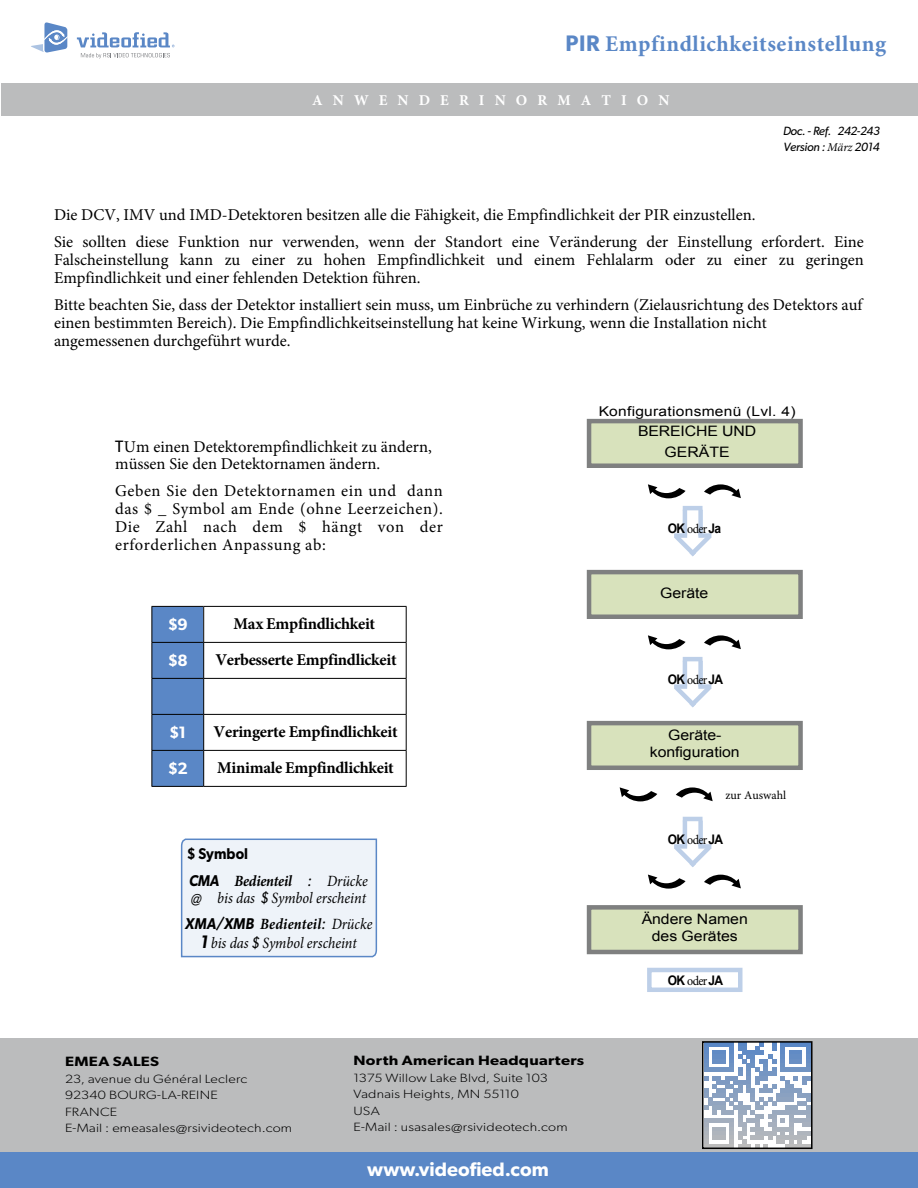
<style>
.page{position:relative;width:918px;height:1188px;background:#fff}
.page>*{position:absolute;margin:0;border:0;box-sizing:border-box;transform-origin:0 0}
.t1{font:700 22.5px "Minion Pro";letter-spacing:.025em;color:#5a87c6}
.t2{font:600 19.5px "Gibson";color:#fff}
.t3{font:16.5px/18px "Minion Pro";color:#000}
.t4{font:700 16.5px "Minion Pro";letter-spacing:-.015em;color:#000}
.t5{font:600 16.5px "Gibson";color:#fff}
.t6{font:italic 15.6px/17.7px "Minion Pro";color:#000;scale:.91 1}
.t7{font:600 15.6px "Gibson";letter-spacing:.005em;color:#000;scale:.91 1}
.t8{font:700 15px "Minion Pro";letter-spacing:.67em;color:#fff}
.t9{font:14.4px/17.2px "Arial";color:#000;text-align:center;scale:1.1 1}
.t10{font:600 13.5px "Gibson";letter-spacing:.015em;color:#000;scale:1.2 1}
.t11{font:13.5px "Arial";letter-spacing:.02em;color:#000;scale:1.15 1}
.t12{font:700 13.2px "Arial";letter-spacing:-.055em;color:#000;scale:.91 1}
.t13{font:300 12px/16.5px "Gibson";letter-spacing:.015em;color:#000;scale:1.2 1}
.t14{font:italic 12px/15.9px "Gibson";letter-spacing:-.015em;color:#000}
.t15{font:12px "Minion Pro";color:#000}
.s1{font-family:"Gibson";font-weight:600}
.s2{font-family:"Minion Pro"}
.s3{font-family:"Gibson"}
.s4{font-weight:700}
.s5{font-family:"Gibson";font-weight:600;font-size:18.15px}
.s6{font-family:"Minion Pro";font-weight:400}
</style>
<div class="page">
<div style="left:589px;top:723px;width:212px;height:45px;background:#d8e2bc"></div>
<div style="left:587px;top:721px;width:216px;height:49px;border:4px solid #7f8080"></div>
<div style="left:589px;top:572px;width:212px;height:45px;background:#d8e2bc"></div>
<div style="left:587px;top:570px;width:216px;height:49px;border:4px solid #7f8080"></div>
<div style="left:589px;top:421px;width:212px;height:45px;background:#d8e2bc"></div>
<div style="left:587px;top:419px;width:216px;height:49px;border:4px solid #7f8080"></div>
<svg style="left:648px;top:484px;width:38px;height:15px"></svg>
<svg style="left:704px;top:484px;width:37px;height:15px"></svg>
<hr style="left:683px;top:510px;width:4px;height:26px;background:#bdcfe8">
<div style="left:698px;top:510px;width:5px;height:26px;background:#bdcfe8"></div>
<svg style="left:674px;top:530px;width:38px;height:27px"></svg>
<hr style="left:683px;top:506px;width:20px;height:4px;background:#bdcfe8">
<svg style="left:648px;top:635px;width:38px;height:15px"></svg>
<svg style="left:704px;top:635px;width:37px;height:15px"></svg>
<hr style="left:683px;top:661px;width:4px;height:26px;background:#bdcfe8">
<div style="left:698px;top:661px;width:5px;height:26px;background:#bdcfe8"></div>
<svg style="left:674px;top:681px;width:38px;height:27px"></svg>
<hr style="left:683px;top:657px;width:20px;height:4px;background:#bdcfe8">
<div style="left:589px;top:907px;width:212px;height:45px;background:#d8e2bc"></div>
<div style="left:587px;top:905px;width:216px;height:49px;border:4px solid #7f8080"></div>
<hr style="left:683px;top:821px;width:4px;height:25px;background:#bdcfe8">
<div style="left:698px;top:821px;width:5px;height:25px;background:#bdcfe8"></div>
<hr style="left:683px;top:817px;width:20px;height:4px;background:#bdcfe8">
<svg style="left:619px;top:787px;width:39px;height:15px"></svg>
<svg style="left:675px;top:787px;width:38px;height:15px"></svg>
<svg style="left:648px;top:841px;width:93px;height:48px"></svg>
<svg style="left:647px;top:968px;width:95px;height:24px"></svg>
<div style="left:153px;top:607px;width:50px;height:179px;background:#5a87c6"></div>
<hr style="left:152px;top:714px;width:51px;height:1px;background:#000">
<hr style="left:152px;top:750px;width:51px;height:1px;background:#000">
<hr style="left:152px;top:786px;width:51px;height:1px;background:#000">
<hr style="left:203px;top:679px;width:1px;height:35px;background:#000">
<hr style="left:203px;top:714px;width:204px;height:1px;background:#000">
<hr style="left:203px;top:715px;width:1px;height:35px;background:#000">
<hr style="left:203px;top:750px;width:204px;height:1px;background:#000">
<hr style="left:203px;top:751px;width:1px;height:35px;background:#000">
<hr style="left:406px;top:679px;width:1px;height:35px;background:#000">
<hr style="left:406px;top:715px;width:1px;height:35px;background:#000">
<hr style="left:406px;top:751px;width:1px;height:35px;background:#000">
<hr style="left:152px;top:679px;width:1px;height:35px;background:#000">
<hr style="left:152px;top:715px;width:1px;height:35px;background:#000">
<hr style="left:152px;top:751px;width:1px;height:35px;background:#000">
<hr style="left:203px;top:786px;width:204px;height:1px;background:#000">
<hr style="left:152px;top:606px;width:51px;height:1px;background:#000">
<hr style="left:152px;top:607px;width:1px;height:35px;background:#000">
<hr style="left:152px;top:642px;width:51px;height:1px;background:#000">
<hr style="left:152px;top:643px;width:1px;height:35px;background:#000">
<hr style="left:152px;top:678px;width:51px;height:1px;background:#000">
<hr style="left:203px;top:606px;width:204px;height:1px;background:#000">
<hr style="left:203px;top:607px;width:1px;height:35px;background:#000">
<hr style="left:406px;top:607px;width:1px;height:35px;background:#000">
<hr style="left:203px;top:642px;width:204px;height:1px;background:#000">
<hr style="left:203px;top:643px;width:1px;height:35px;background:#000">
<hr style="left:406px;top:643px;width:1px;height:35px;background:#000">
<hr style="left:203px;top:678px;width:204px;height:1px;background:#000">
<div style="left:180px;top:838px;width:198px;height:120px;background:#eef3f9"></div>
<div style="left:0;top:1038px;width:918px;height:115px;background:#bbbcbd"></div>
<svg style="left:705px;top:1044px;width:105px;height:102px;background:#b9c7d9"></svg>
<div style="left:702px;top:1041px;width:111px;height:108px;border:2px solid #000"></div>
<div style="left:0;top:1153px;width:918px;height:35px;background:#5a87c6"></div>
<svg style="left:31px;top:22px;width:36px;height:31px"></svg>
<svg style="left:81px;top:53px;width:89px;height:5px"></svg>
<svg style="left:77px;top:32px;width:98px;height:15px"></svg>
<div style="left:1px;top:84px;width:917px;height:32px;background:#bbbcbd"></div>
<h1 class="t1" style="left:565px;top:28px;width:322px"><span class="s1">PIR</span> Empfindlichkeitseinstellung</h1>
<p class="t8" style="left:312px;top:90px;width:359px">ANWENDERINORMATION</p>
<p class="t14" style="left:783px;top:123px;width:98px">Doc. - Ref. 242-243<br>Version : <span class="s2">März</span> 2014</p>
<p class="t3" style="left:54px;top:202px;width:811px;line-height:27px">Die DCV, IMV und IMD-Detektoren besitzen alle die Fähigkeit, die Empfindlichkeit der PIR einzustellen.<br>Sie sollten diese Funktion nur verwenden, wenn der Standort eine Veränderung der Einstellung erfordert. Eine</p>
<p class="t3" style="left:54px;top:251px;width:811px">Falscheinstellung kann zu einer zu hohen Empfindlichkeit und einem Fehlalarm oder zu einer zu geringen<br>Empfindlichkeit und einer fehlenden Detektion führen.</p>
<p class="t3" style="left:54px;top:296px;width:810px">Bitte beachten Sie, dass der Detektor installiert sein muss, um Einbrüche zu verhindern (Zielausrichtung des Detektors auf einen bestimmten Bereich). Die Empfindlichkeitseinstellung hat keine Wirkung, wenn die Installation nicht angemessenen durchgeführt wurde.</p>
<p class="t3" style="left:115px;top:438px;width:318px;line-height:17.2px"><span class="s3">T</span>Um einen Detektorempfindlichkeit zu ändern, müssen Sie den Detektornamen ändern.</p>
<p class="t3" style="left:115px;top:482px;width:329px;text-align:justify">Geben Sie den Detektornamen ein und dann das $ _ Symbol am Ende (ohne Leerzeichen).<br>Die Zahl nach dem $ hängt von der erforderlichen Anpassung ab:</p>
<p class="t5" style="left:168px;top:615px;width:21px">$9</p>
<p class="t4" style="left:234px;top:612px;width:143px">Max Empfindlichkeit</p>
<p class="t5" style="left:168px;top:651px;width:21px">$8</p>
<p class="t4" style="left:215px;top:648px;width:183px">Verbesserte Empfindlickeit</p>
<p class="t5" style="left:169px;top:723px;width:19px">$1</p>
<p class="t4" style="left:214px;top:720px;width:185px">Veringerte Empfindlichkeit</p>
<p class="t5" style="left:168px;top:759px;width:21px">$2</p>
<p class="t4" style="left:217px;top:756px;width:178px">Minimale Empfindlichkeit</p>
<p class="t7" style="left:187px;top:844px;width:69px">$ Symbol</p>
<p class="t6" style="left:189px;top:872px;width:198px"><span class="s1">CMA</span> <span class="s4">Bedienteil</span> <span class="s3">:</span> Drücke <span class="s3">@</span> bis das <span class="s3">$</span> Symbol erscheint</p>
<p class="t6" style="left:185px;top:914px;width:207px;line-height:19.2px;text-align:center"><span class="s1">XMA/XMB</span> <span class="s4">Bedienteil</span><span class="s3">:</span> Drücke<br><span class="s5">1</span> bis das <span class="s3">$</span> Symbol erscheint</p>
<p class="t11" style="left:599px;top:403px;width:173px">Konfigurationsmenü (Lvl. 4)</p>
<p class="t9" style="left:638px;top:421px;width:109px;line-height:20.2px">BEREICHE UND<br>GERÄTE</p>
<p class="t12" style="left:668px;top:519px;width:60px">OK <span class="s6">oder</span>Ja</p>
<p class="t9" style="left:660px;top:584px;width:45px">Geräte</p>
<p class="t12" style="left:668px;top:670px;width:62px">OK <span class="s6">oder</span>JA</p>
<p class="t9" style="left:650px;top:726px;width:83px">Geräte&shy;konfiguration</p>
<p class="t15" style="left:726px;top:787px;width:62px">zur Auswahl</p>
<p class="t12" style="left:668px;top:830px;width:62px">OK <span class="s6">oder</span>JA</p>
<p class="t9" style="left:642px;top:911px;width:98px">Ändere Namen des Gerätes</p>
<p class="t12" style="left:668px;top:971px;width:62px">OK <span class="s6">oder</span>JA</p>
<p class="t10" style="left:65px;top:1053px;width:80px">EMEA SALES</p>
<p class="t13" style="left:65px;top:1070px;width:191px">23, avenue du Général Leclerc<br>92340 BOURG-LA-REINE<br>FRANCE<br>E-Mail : emeasales@rsivideotech.com</p>
<p class="t10" style="left:354px;top:1053px;width:194px">North American Headquarters</p>
<p class="t13" style="left:354px;top:1069px;width:180px">1375 Willow Lake Blvd, Suite 103<br>Vadnais Heights, MN 55110<br>USA<br>E-Mail : usasales@rsivideotech.com</p>
<p class="t2" style="left:367px;top:1158px;width:183px">www.videofied.com</p>
</div>
